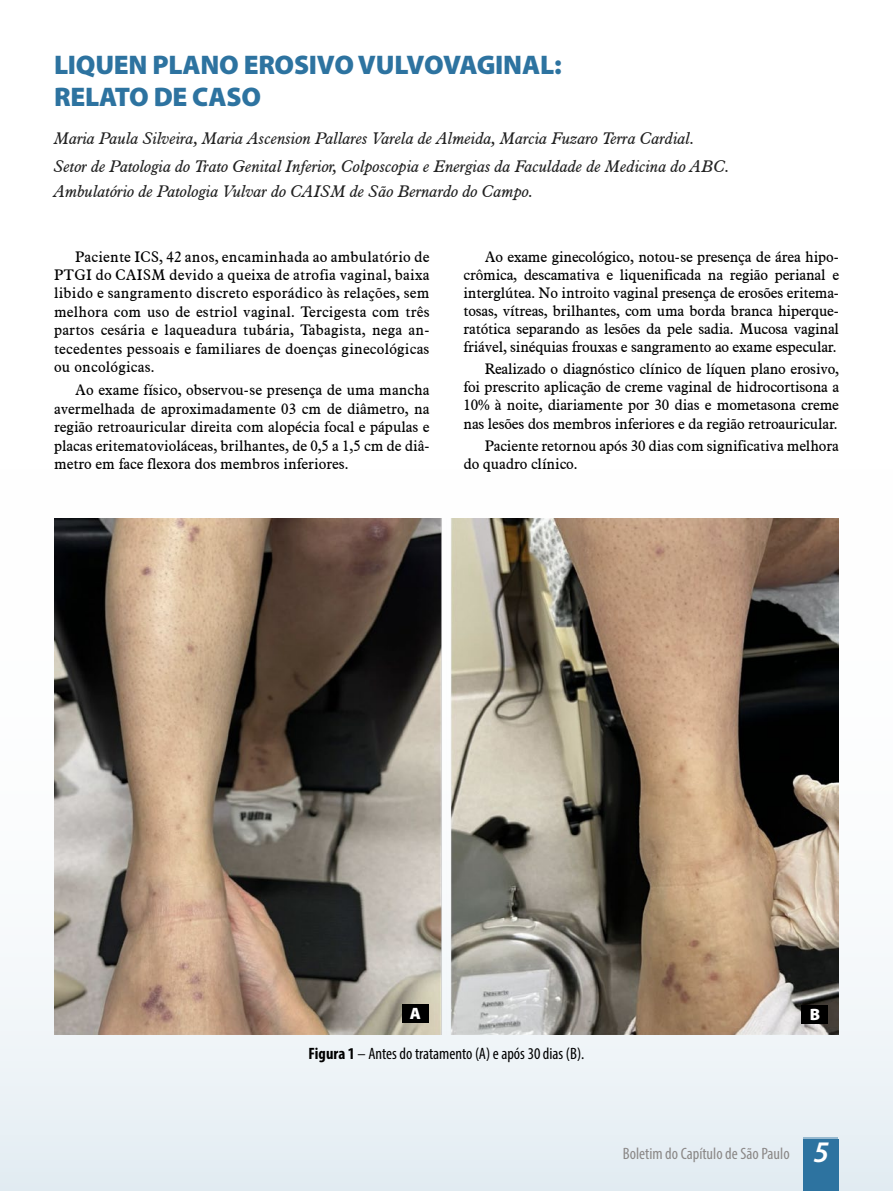
<style>
.page{position:relative;width:893px;height:1191px;background:#fff}
.page>*{position:absolute;margin:0;border:0;box-sizing:border-box;transform-origin:0 0}
._01_Título_Principal{font:900 27px/31.5px "Myriad Pro";letter-spacing:-.01em;color:#2d73a0}
._06_Autor{font:italic 16.5px "Aldine 721 BT";color:#222}
._03_Legenda_Fotos{font:condensed 16.5px "Myriad Pro";color:#000}
.t1{font:condensed 16.5px "Myriad Pro";color:#8b8887}
._03_Legenda_Fotos-2{font:900 16.5px "Myriad Pro";color:#fff}
._00_Texto{font:15px/18.5px "Aldine 721 BT";letter-spacing:-.005em;color:#000;text-align:justify}
.s1{font-weight:700}
.s2{font-weight:600;font-style:italic;font-stretch:normal;font-size:30px;color:#fff}
</style>
<div class="page">
<div style="left:0;top:265px;width:893px;height:926px;background:linear-gradient(to bottom,#fff,#edf3f7)"></div>
<div style="left:804px;top:1136px;width:34px;height:55px;background:linear-gradient(to right,#96b9d0,#96b9d0)"></div>
<hr style="left:0;top:265px;width:1px;height:926px;background:#dfeaf1">
<div style="left:804px;top:1140px;width:35px;height:51px;background:#2d73a0"></div>
<img style="left:54px;top:519px;width:785px;height:515px">
<div style="left:402px;top:1003px;width:27px;height:19px;background:#000"></div>
<div style="left:801px;top:1005px;width:27px;height:18px;background:#000"></div>
<p class="_01_Título_Principal" style="left:54px;top:50px;width:509px">LIQUEN PLANO EROSIVO VULVOVAGINAL:<br>RELATO DE CASO</p>
<p class="_06_Autor" style="left:54px;top:128px;width:642px">Maria Paula Silveira, Maria Ascension Pallares Varela de Almeida, Marcia Fuzaro Terra Cardial.</p>
<p class="_06_Autor" style="left:54px;top:156px;width:677px">Setor de Patologia do Trato Genital Inferior, Colposcopia e Energias da Faculdade de Medicina do ABC.</p>
<p class="_06_Autor" style="left:54px;top:181px;width:481px">Ambulatório de Patologia Vulvar do CAISM de São Bernardo do Campo.</p>
<p class="_00_Texto" style="left:54px;top:247px;width:377px;text-indent:21px">Paciente ICS, 42 anos, encaminhada ao ambulatório de PTGI do CAISM devido a queixa de atrofia vaginal, baixa libido e sangramento discreto esporádico às relações, sem melhora com uso de estriol vaginal. Tercigesta com três partos cesária e laqueadura tubária, Tabagista, nega an&shy;tecedentes pessoais e familiares de doenças ginecológicas ou oncológicas.</p>
<p class="_00_Texto" style="left:54px;top:380px;width:377px;text-indent:21px">Ao exame físico, observou-se presença de uma mancha avermelhada de aproximadamente 03 cm de diâmetro, na região retroauricular direita com alopécia focal e pápulas e placas eritematovioláceas, brilhantes, de 0,5 a 1,5 cm de diâ&shy;metro em face flexora dos membros inferiores.</p>
<p class="_00_Texto" style="left:463px;top:247px;width:377px;text-indent:21px">Ao exame ginecológico, notou-se presença de área hipo&shy;crômica, descamativa e liquenificada na região perianal e interglútea. No introito vaginal presença de erosões eritema&shy;tosas, vítreas, brilhantes, com uma borda branca hiperque&shy;ratótica separando as lesões da pele sadia. Mucosa vaginal friável, sinéquias frouxas e sangramento ao exame especular.</p>
<p class="_00_Texto" style="left:463px;top:360px;width:377px;text-indent:21px">Realizado o diagnóstico clínico de líquen plano erosivo, foi prescrito aplicação de creme vaginal de hidrocortisona a 10% à noite, diariamente por 30 dias e mometasona creme nas lesões dos membros inferiores e da região retroauricular.</p>
<p class="_00_Texto" style="left:463px;top:436px;width:377px;text-indent:21px">Paciente retornou após 30 dias com significativa melhora do quadro clínico.</p>
<p class="_03_Legenda_Fotos-2" style="left:410px;top:1004px;width:13px">A</p>
<p class="_03_Legenda_Fotos-2" style="left:810px;top:1005px;width:12px">B</p>
<p class="_03_Legenda_Fotos" style="left:309px;top:1044px;width:277px"><span class="s1">Figura 1</span> – Antes do tratamento (A) e após 30 dias (B).</p>
<p class="t1" style="left:623px;top:1143px;width:208px">Boletim do Capítulo de São Paulo <span class="s2">5</span></p>
</div>
